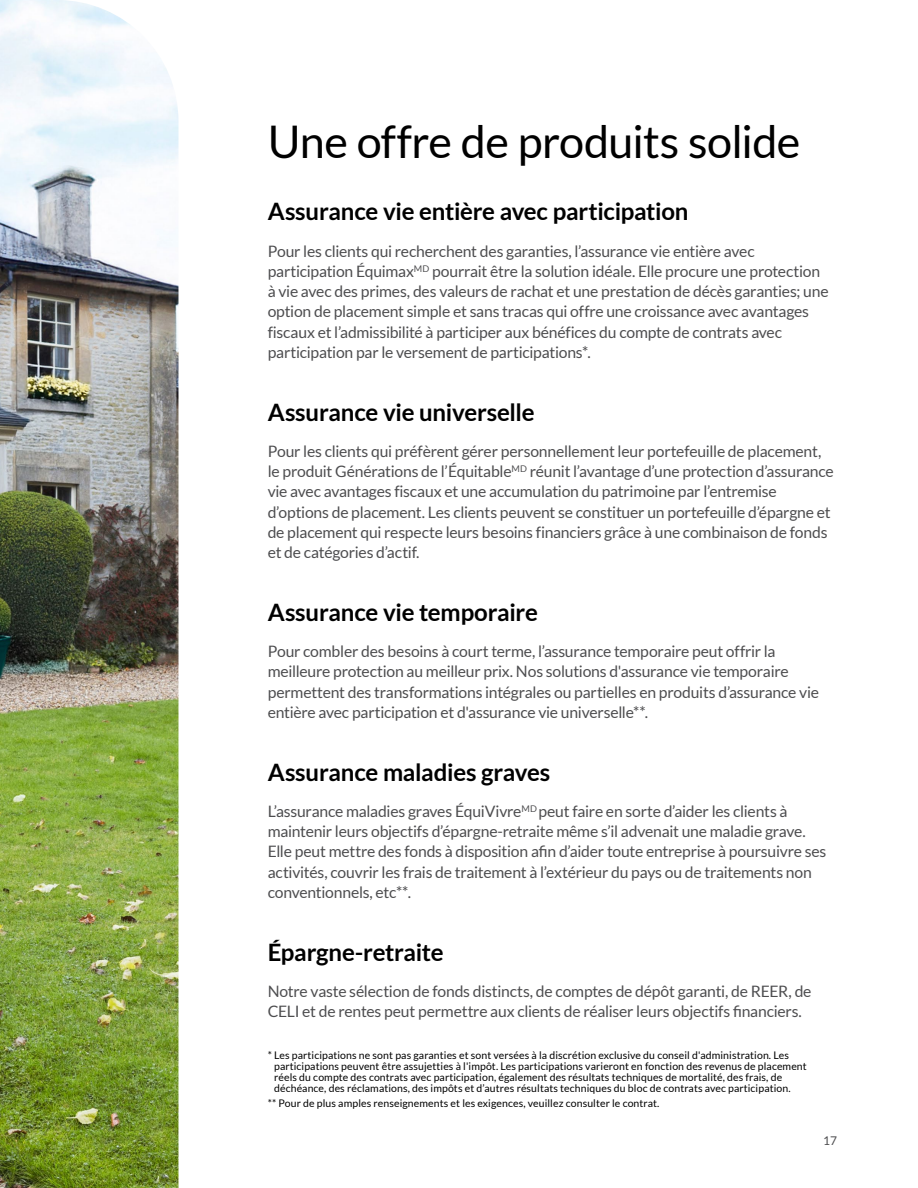
<style>
.page{position:relative;width:918px;height:1188px;background:#fff}
.page>*{position:absolute;margin:0;border:0;box-sizing:border-box;transform-origin:0 0}
.t1{font:45px "Lato";letter-spacing:-.015em;color:#000}
.t2{font:700 24px "Lato";letter-spacing:-.01em;color:#000}
.t3{font:15.75px/20.2px "Lato";letter-spacing:-.015em;color:#4d4d4f}
.t4{font:12px "Lato";color:#4d4d4f}
.t5{font:10.5px/11.2px "Lato";letter-spacing:.01em;color:#000}
</style>
<div class="page">
<img style="left:0;top:0;width:178px;height:1188px">
<h1 class="t1" style="left:268px;top:116px;width:534px">Une offre de produits solide</h1>
<h2 class="t2" style="left:268px;top:198px;width:422px">Assurance vie entière avec participation</h2>
<p class="t3" style="left:268px;top:241px;width:563px">Pour les clients qui recherchent des garanties, l’assurance vie entière avec participation Équimax<sup>MD</sup> pourrait être la solution idéale. Elle procure une protection à vie avec des primes, des valeurs de rachat et une prestation de décès garanties; une option de placement simple et sans tracas qui offre une croissance avec avantages fiscaux et l’admissibilité à participer aux bénéfices du compte de contrats avec participation par le versement de participations*.</p>
<h2 class="t2" style="left:268px;top:398px;width:269px">Assurance vie universelle</h2>
<p class="t3" style="left:268px;top:441px;width:568px">Pour les clients qui préfèrent gérer personnellement leur portefeuille de placement, le produit Générations de l’Équitable<sup>MD</sup> réunit l’avantage d’une protection d’assurance vie avec avantages fiscaux et une accumulation du patrimoine par l’entremise d’options de placement. Les clients peuvent se constituer un portefeuille d’épargne et de placement qui respecte leurs besoins financiers grâce à une combinaison de fonds et de catégories d’actif.</p>
<h2 class="t2" style="left:268px;top:598px;width:272px">Assurance vie temporaire</h2>
<p class="t3" style="left:268px;top:641px;width:553px">Pour combler des besoins à court terme, l’assurance temporaire peut offrir la meilleure protection au meilleur prix. Nos solutions d'assurance vie temporaire permettent des transformations intégrales ou partielles en produits d’assurance vie entière avec participation et d'assurance vie universelle**.</p>
<h2 class="t2" style="left:268px;top:758px;width:284px">Assurance maladies graves</h2>
<p class="t3" style="left:268px;top:801px;width:560px">L’assurance maladies graves ÉquiVivre<sup>MD</sup> peut faire en sorte d’aider les clients à maintenir leurs objectifs d’épargne-retraite même s’il advenait une maladie grave.<br>Elle peut mettre des fonds à disposition afin d’aider toute entreprise à poursuivre ses activités, couvrir les frais de traitement à l’extérieur du pays ou de traitements non conventionnels, etc**.</p>
<h2 class="t2" style="left:268px;top:938px;width:177px">Épargne-retraite</h2>
<p class="t3" style="left:268px;top:981px;width:545px">Notre vaste sélection de fonds distincts, de comptes de dépôt garanti, de REER, de<br>CELI et de rentes peut permettre aux clients de réaliser leurs objectifs financiers.</p>
<p class="t5" style="left:274px;top:1049px;width:534px;text-indent:-6px">* Les participations ne sont pas garanties et sont versées à la discrétion exclusive du conseil d'administration. Les participations peuvent être assujetties à l'impôt. Les participations varieront en fonction des revenus de placement réels du compte des contrats avec participation, également des résultats techniques de mortalité, des frais, de déchéance, des réclamations, des impôts et d’autres résultats techniques du bloc de contrats avec participation.</p>
<p class="t5" style="left:268px;top:1097px;width:393px">** Pour de plus amples renseignements et les exigences, veuillez consulter le contrat.</p>
<p class="t4" style="left:823px;top:1133px;width:15px">17</p>
</div>
